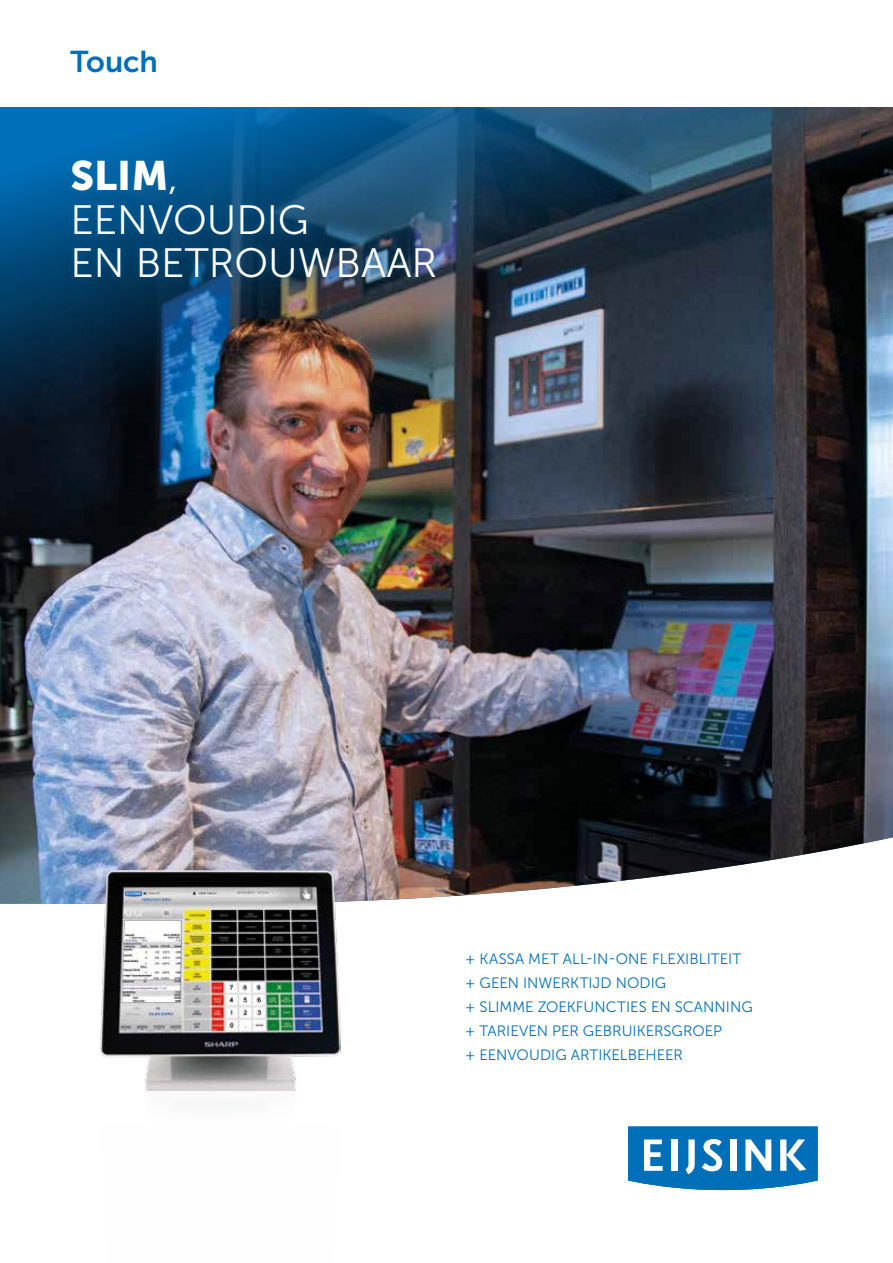
<style>
.page{position:relative;width:893px;height:1263px;background:#fff}
.page>*{position:absolute;margin:0;border:0;box-sizing:border-box;transform-origin:0 0}
.t1{font:40.95px/43.3px "Museo Sans 300";color:#fff}
.t2{font:40.95px "Museo Sans 900";color:#fff}
.t3{font:30px "Museo Sans 700";color:#006fb9}
.t4{font:15px/24px "Museo Sans 300";color:#006fb9}
.s1{font-family:"Museo Sans 300"}
</style>
<div class="page">
<img style="left:0;top:107px;width:893px;height:797px">
<svg style="left:628px;top:1127px;width:189px;height:63px"></svg>
<img style="left:101px;top:871px;width:240px;height:220px">
<div style="left:64px;top:151px;width:380px;height:136px;background:#006fb9;opacity:.5"></div>
<h2 class="t3" style="left:71px;top:45px;width:89px">Touch</h2>
<h1 class="t2" style="left:71px;top:153px;width:109px">SLIM<span class="s1">,</span></h1>
<h1 class="t1" style="left:71px;top:198px;width:368px">EENVOUDIG<br>EN BETROUWBAAR</h1>
<p class="t4" style="left:465px;top:947px;width:289px">+ KASSA MET ALL-IN-ONE FLEXIBLITEIT + GEEN INWERKTIJD NODIG<br>+ SLIMME ZOEKFUNCTIES EN SCANNING + TARIEVEN PER GEBRUIKERSGROEP<br>+ EENVOUDIG ARTIKELBEHEER</p>
</div>
